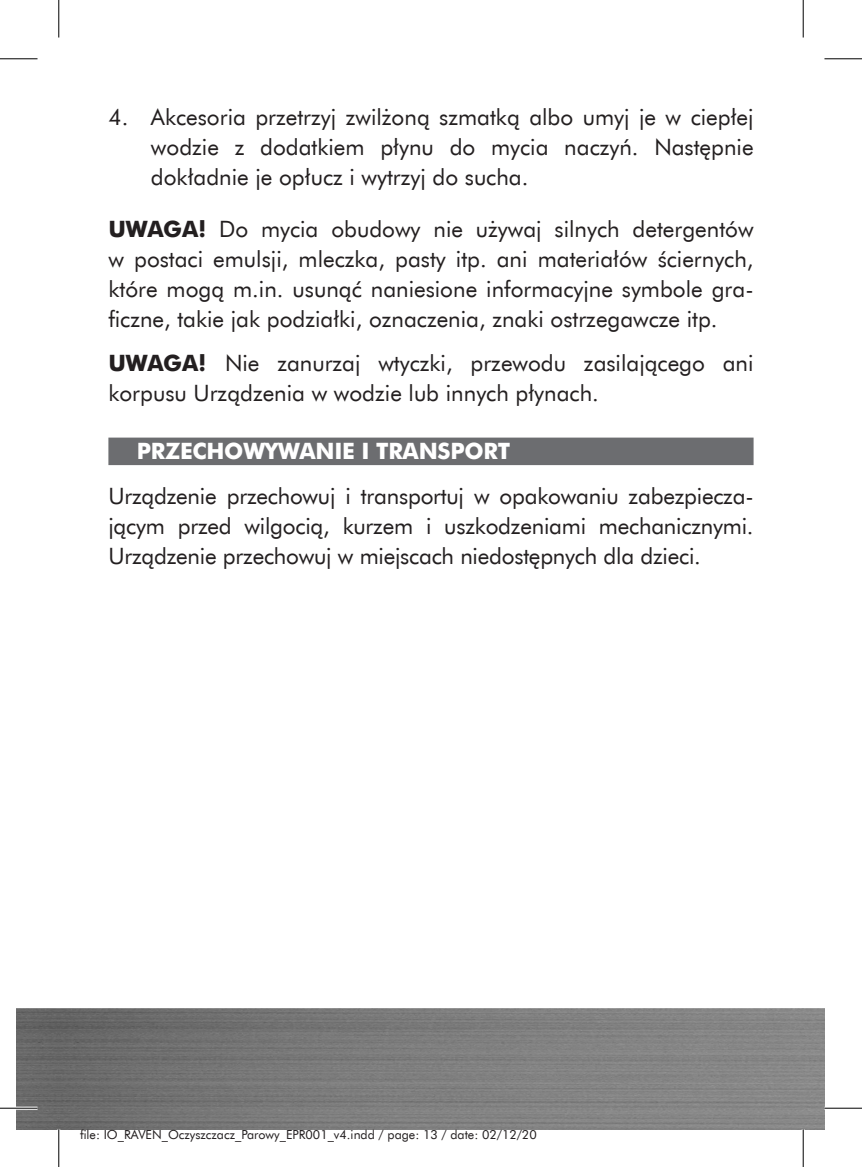
<style>
.page{position:relative;width:862px;height:1167px;background:#fff}
.page>*{position:absolute;margin:0;border:0;box-sizing:border-box;transform-origin:0 0}
.t1{font:22.5px/30px "Futura EU";color:#231f20;text-align:justify}
.t2{font:700 22.5px "Futura EU";letter-spacing:-.01em;color:#fff}
.t3{font:12.5px "Futura EU";color:#231f20}
.s1{font-weight:700}
</style>
<div class="page">
<img style="left:16px;top:1008px;width:808px;height:121px">
<div style="left:108px;top:437px;width:645px;height:28px;background:#6c6d70"></div>
<hr style="left:0;top:1106px;width:38px;height:3px;background:#fff">
<hr style="left:0;top:58px;width:38px;height:1px;background:#000">
<hr style="left:824px;top:58px;width:38px;height:1px;background:#000">
<hr style="left:0;top:1107px;width:38px;height:1px;background:#000">
<hr style="left:824px;top:1107px;width:38px;height:1px;background:#000">
<hr style="left:58px;top:0;width:1px;height:37px;background:#000">
<hr style="left:58px;top:1129px;width:1px;height:37px;background:#000">
<hr style="left:802px;top:0;width:1px;height:37px;background:#000">
<hr style="left:802px;top:1129px;width:1px;height:37px;background:#000">
<p class="t1" style="left:151px;top:103px;width:604px;text-indent:-43px">4. Akcesoria przetrzyj zwilżoną szmatką albo umyj je w ciepłej wodzie z dodatkiem płynu do mycia naczyń. Następnie dokładnie je opłucz i wytrzyj do sucha.</p>
<p class="t1" style="left:108px;top:214px;width:646px"><span class="s1">UWAGA!</span> Do mycia obudowy nie używaj silnych detergentów w postaci emulsji, mleczka, pasty itp. ani materiałów ściernych, które mogą m.in. usunąć naniesione informacyjne symbole gra&shy;ficzne, takie jak podziałki, oznaczenia, znaki ostrzegawcze itp.</p>
<p class="t1" style="left:108px;top:348px;width:646px"><span class="s1">UWAGA!</span> Nie zanurzaj wtyczki, przewodu zasilającego ani korpusu Urządzenia w wodzie lub innych płynach.</p>
<p class="t2" style="left:137px;top:437px;width:375px">PRZECHOWYWANIE I TRANSPORT</p>
<p class="t1" style="left:108px;top:481px;width:646px">Urządzenie przechowuj i transportuj w opakowaniu zabezpiecza&shy;jącym przed wilgocią, kurzem i uszkodzeniami mechanicznymi.<br>Urządzenie przechowuj w miejscach niedostępnych dla dzieci.</p>
<p class="t3" style="left:80px;top:1126px;width:458px">file: IO_RAVEN_Oczyszczacz_Parowy_EPR001_v4.indd / page: 13 / date: 02/12/20</p>
</div>
